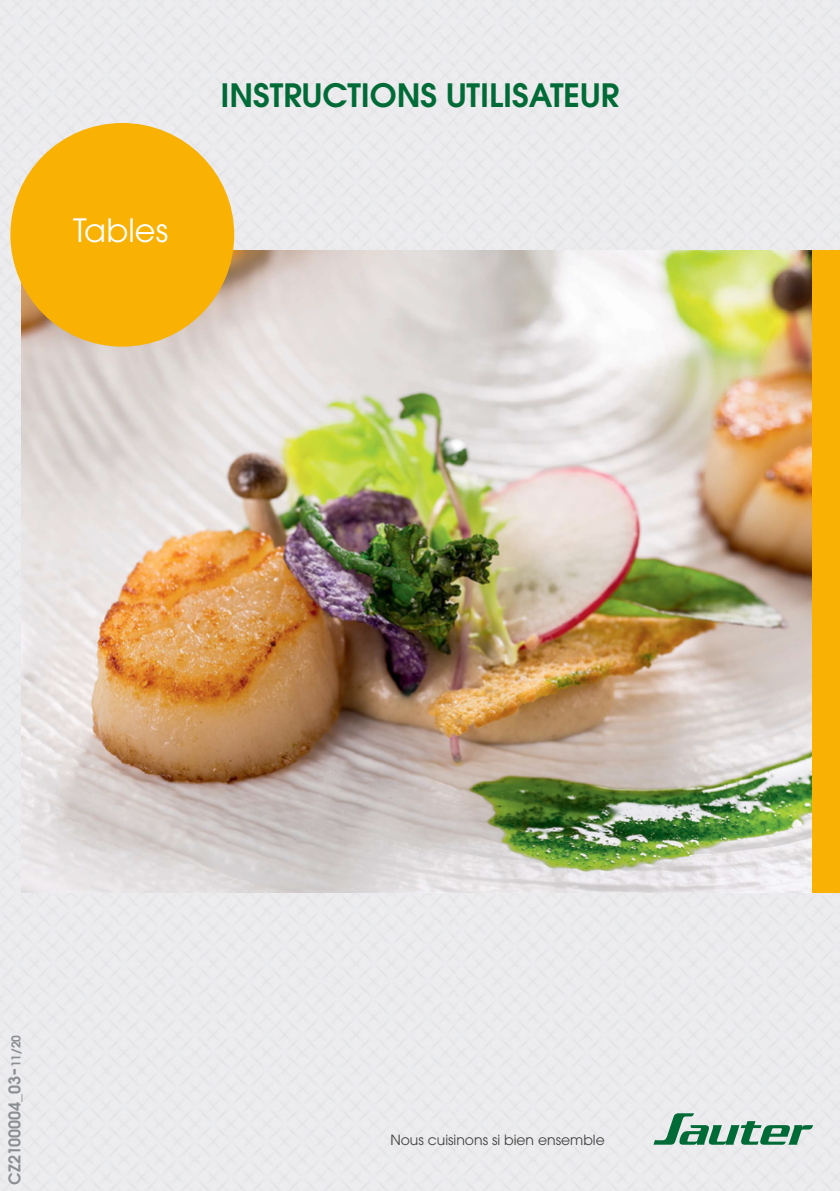
<style>
.page{position:relative;width:840px;height:1191px;background:#fff}
.page>*{position:absolute;margin:0;border:0;box-sizing:border-box;transform-origin:0 0}
.t1{font:600 32px "Avant Garde";color:#006b37}
.t2{font:32px "Avant Garde";color:#fff}
.t3{font:600 16px "Avant Garde";color:#8b8e92}
.t4{font:14px "Avant Garde";color:#424241}
.s1{font-size:20px}
.s2{font-size:12px}
</style>
<div class="page">
<div style="left:0;top:0;width:839px;height:1191px;background:#ebebee"></div>
<svg style="left:653px;top:1113px;width:159px;height:31px;background:#95bbaa"></svg>
<div style="left:779px;top:250px;width:60px;height:642px;background:#f9b104"></div>
<img style="left:21px;top:250px;width:790px;height:642px">
<div style="left:10px;top:123px;width:224px;height:224px;background:#f9b104;border-radius:50%"></div>
<h1 class="t2" style="left:73px;top:211px;width:96px">Tables</h1>
<h1 class="t1" style="left:220px;top:74px;width:400px">INSTRUCTIONS UTILISATEUR</h1>
<p class="t3" style="left:4px;top:1184px;width:151px;rotate:-90deg">CZ2100004_03<span class="s1">-</span><span class="s2">11/20</span></p>
<p class="t4" style="left:390px;top:1132px;width:216px">Nous cuisinons si bien ensemble</p>
</div>
